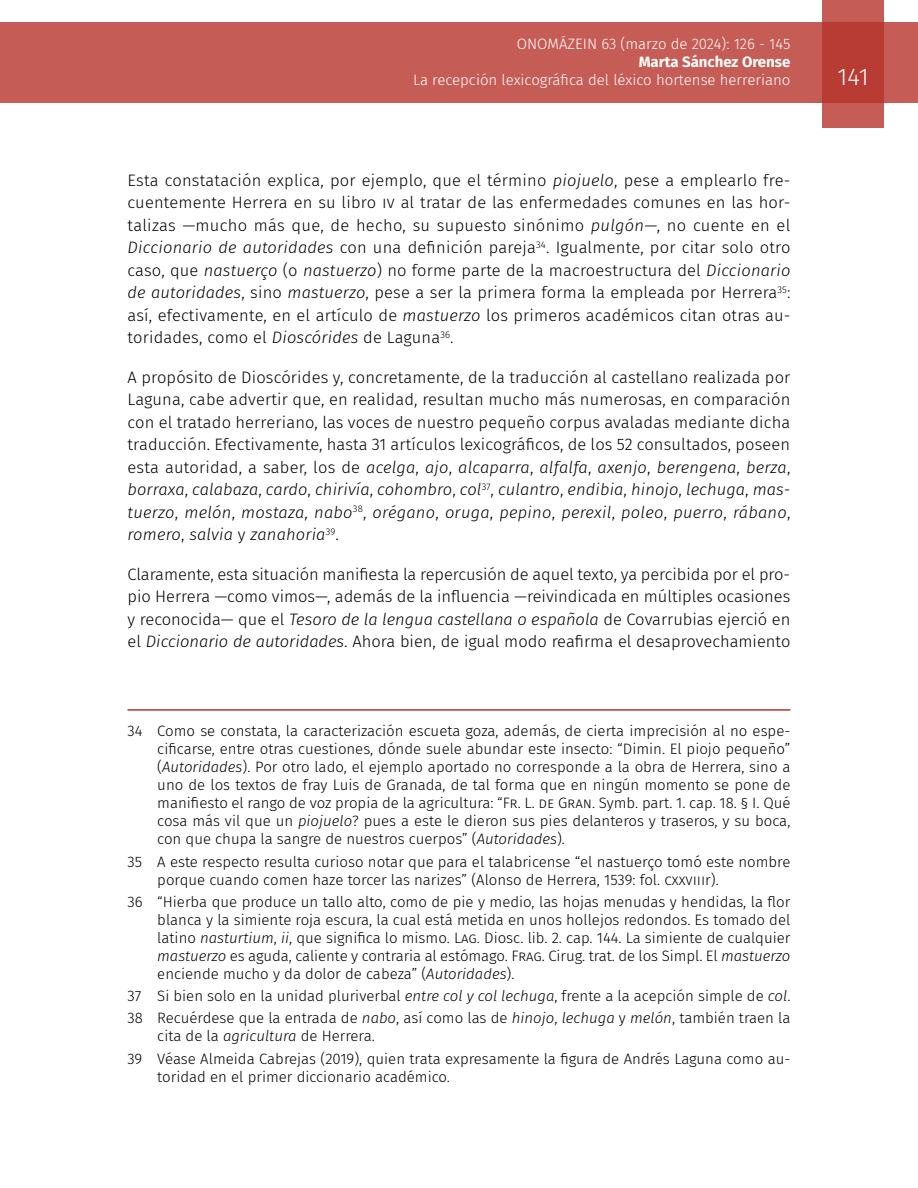
<style>
.page{position:relative;width:918px;height:1188px;background:#fff}
.page>*{position:absolute;margin:0;border:0;box-sizing:border-box;transform-origin:0 0}
.t1{font:300 24px "Fira Sans";color:#fff}
.t2{font:300 16.5px/22.5px "Fira Sans";letter-spacing:.005em;color:#000;text-align:justify}
.t3{font:300 15px/18px "Fira Sans";color:#000}
.t4{font:300 15px "Fira Sans";color:#fff}
.t5{font:700 15px "Fira Sans";color:#fff}
.s1{font-style:italic}
</style>
<div class="page">
<div style="left:0;top:23px;width:918px;height:80px;background:#c55c56"></div>
<svg style="left:822px;top:0;width:62px;height:128px;background:#bd4740"></svg>
<hr style="left:128px;top:709px;width:662px;height:2px;background:#b7342c">
<p class="t4" style="left:517px;top:34px;width:275px">ONOMÁZEIN 63 (marzo de 2024): 126 - 145</p>
<p class="t5" style="left:639px;top:50px;width:153px">Marta Sánchez Orense</p>
<p class="t4" style="left:413px;top:70px;width:379px">La recepción lexicográfica del léxico hortense herreriano</p>
<h1 class="t1" style="left:838px;top:60px;width:33px">141</h1>
<p class="t2" style="left:128px;top:168px;width:664px">Esta constatación explica, por ejemplo, que el término <span class="s1">piojuelo</span>, pese a emplearlo fre&shy;cuentemente Herrera en su libro iv al tratar de las enfermedades comunes en las hor&shy;talizas —mucho más que, de hecho, su supuesto sinónimo <span class="s1">pulgón</span>—, no cuente en el <span class="s1">Diccionario de autoridades</span> con una definición pareja<sup>34</sup>. Igualmente, por citar solo otro caso, que <span class="s1">nastuerço</span> (o <span class="s1">nastuerzo</span>) no forme parte de la macroestructura del <span class="s1">Diccionario de autoridades</span>, sino <span class="s1">mastuerzo</span>, pese a ser la primera forma la empleada por Herrera<sup>35</sup>: así, efectivamente, en el artículo de <span class="s1">mastuerzo</span> los primeros académicos citan otras au&shy;toridades, como el <span class="s1">Dioscórides</span> de Laguna<sup>36</sup>.</p>
<p class="t2" style="left:128px;top:365px;width:664px">A propósito de Dioscórides y, concretamente, de la traducción al castellano realizada por Laguna, cabe advertir que, en realidad, resultan mucho más numerosas, en comparación con el tratado herreriano, las voces de nuestro pequeño corpus avaladas mediante dicha traducción. Efectivamente, hasta 31 artículos lexicográficos, de los 52 consultados, poseen esta autoridad, a saber, los de <span class="s1">acelga</span>, <span class="s1">ajo</span>, <span class="s1">alcaparra</span>, <span class="s1">alfalfa</span>, <span class="s1">axenjo</span>, <span class="s1">berengena</span>, <span class="s1">berza</span>, <span class="s1">borraxa</span>, <span class="s1">calabaza</span>, <span class="s1">cardo</span>, <span class="s1">chirivía</span>, <span class="s1">cohombro</span>, <span class="s1">col</span><sup>37</sup>, <span class="s1">culantro</span>, <span class="s1">endibia</span>, <span class="s1">hinojo</span>, <span class="s1">lechuga</span>, <span class="s1">mas&shy;tuerzo</span>, <span class="s1">melón</span>, <span class="s1">mostaza</span>, <span class="s1">nabo</span><sup>38</sup>, <span class="s1">orégano</span>, <span class="s1">oruga</span>, <span class="s1">pepino</span>, <span class="s1">perexil</span>, <span class="s1">poleo</span>, <span class="s1">puerro</span>, <span class="s1">rábano</span>, <span class="s1">romero</span>, <span class="s1">salvia</span> y <span class="s1">zanahoria</span><sup>39</sup>.</p>
<p class="t2" style="left:128px;top:562px;width:664px">Claramente, esta situación manifiesta la repercusión de aquel texto, ya percibida por el pro&shy;pio Herrera —como vimos—, además de la influencia —reivindicada en múltiples ocasiones y reconocida— que el <span class="s1">Tesoro de la lengua castellana o española</span> de Covarrubias ejerció en el <span class="s1">Diccionario de autoridades</span>. Ahora bien, de igual modo reafirma el desaprovechamiento</p>
<p class="t3" style="left:157px;top:722px;width:635px;text-align:justify;text-indent:-30px">34 Como se constata, la caracterización escueta goza, además, de cierta imprecisión al no espe&shy;cificarse, entre otras cuestiones, dónde suele abundar este insecto: “Dimin. El piojo pequeño” (<span class="s1">Autoridades</span>). Por otro lado, el ejemplo aportado no corresponde a la obra de Herrera, sino a uno de los textos de fray Luis de Granada, de tal forma que en ningún momento se pone de manifiesto el rango de voz propia de la agricultura: “Fr. L. de Gran. Symb. part. 1. cap. 18. § I. Qué cosa más vil que un <span class="s1">piojuelo</span>? pues a este le dieron sus pies delanteros y traseros, y su boca, con que chupa la sangre de nuestros cuerpos” (<span class="s1">Autoridades</span>).</p>
<p class="t3" style="left:157px;top:852px;width:635px;text-indent:-30px">35 A este respecto resulta curioso notar que para el talabricense “el nastuerço tomó este nombre porque cuando comen haze torcer las narizes” (Alonso de Herrera, 1539: fol. cxxviiir).</p>
<p class="t3" style="left:157px;top:893px;width:635px;text-align:justify;text-indent:-30px">36 “Hierba que produce un tallo alto, como de pie y medio, las hojas menudas y hendidas, la flor blanca y la simiente roja escura, la cual está metida en unos hollejos redondos. Es tomado del latino <span class="s1">nasturtium</span>, <span class="s1">ii</span>, que significa lo mismo. Lag. Diosc. lib. 2. cap. 144. La simiente de cualquier <span class="s1">mastuerzo</span> es aguda, caliente y contraria al estómago. Frag. Cirug. trat. de los Simpl. El <span class="s1">mastuerzo </span>enciende mucho y da dolor de cabeza” (<span class="s1">Autoridades</span>).</p>
<p class="t3" style="left:128px;top:985px;width:664px;line-height:22.2px">37 Si bien solo en la unidad pluriverbal <span class="s1">entre col y col lechuga</span>, frente a la acepción simple de <span class="s1">col</span>.<br>38 Recuérdese que la entrada de <span class="s1">nabo</span>, así como las de <span class="s1">hinojo</span>, <span class="s1">lechuga</span> y <span class="s1">melón</span>, también traen la</p>
<p class="t3" style="left:128px;top:1025px;width:664px;line-height:22.2px;text-indent:30px">cita de la <span class="s1">agricultura</span> de Herrera.<br>39 Véase Almeida Cabrejas (2019), quien trata expresamente la figura de Andrés Laguna como au-</p>
<p class="t3" style="left:157px;top:1067px;width:294px">toridad en el primer diccionario académico.</p>
</div>
